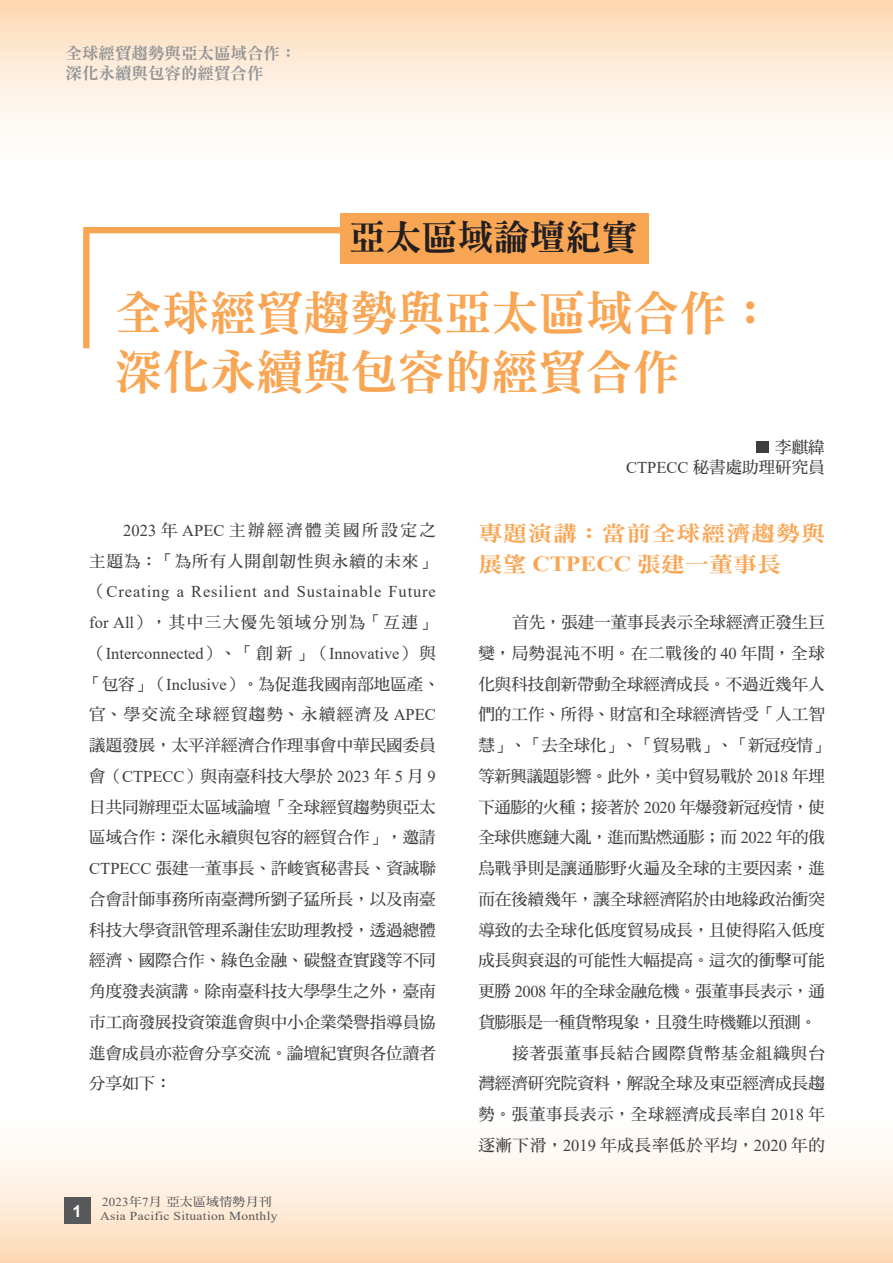
<style>
.page{position:relative;width:893px;height:1263px;background:#fff}
.page>*{position:absolute;margin:0;border:0;box-sizing:border-box;transform-origin:0 0}
.t1{font:48px/58.5px "DF Ming Std W9";color:#f9a654}
.t2{font:36px "DF Ming Std W9";color:#231f20}
.t3{font:21.6px/30.8px "DF Ming Std W9";letter-spacing:.035em;color:#f9a654;scale:1.11 1}
.t4{font:16.5px/30.8px "DF Ming Std W7";color:#3e3e3f}
.t5{font:16.5px "DF Ming Std W7";letter-spacing:-.02em;color:#3e3e3f}
.t6{font:16.5px "DF Ming Std W7";letter-spacing:.045em;color:#3e3e3f}
.t7{font:16.5px "DF Ming Std W7";letter-spacing:-.025em;color:#3e3e3f}
.t8{font:16.5px/30.8px "DF Ming Std W7";letter-spacing:.06em;color:#3e3e3f;text-align:right}
.t9{font:16.5px "Times New Roman";letter-spacing:.05em;color:#3e3e3f}
.t10{font:16.5px "Times New Roman";color:#3e3e3f}
.t11{font:16.5px/19.8px "DF Ming Std W9";color:#939598}
.t12{font:16.5px "DF Ming Std W7";letter-spacing:.09em;color:#3e3e3f}
.t13{font:16.5px "DF Ming Std W7";letter-spacing:.035em;color:#3e3e3f}
.t14{font:16.5px "DF Ming Std W7";letter-spacing:.055em;color:#3e3e3f}
.t15{font:700 16.5px "Arial";color:#fff}
.t16{font:12.15px "Times New Roman";letter-spacing:.025em;color:#57585a;scale:1.11 1}
.t17{font:12.15px "DF Ming Std W7";letter-spacing:.025em;color:#57585a;scale:1.06 1}
.s1{font-family:"Times New Roman"}
.s2{font-family:"DF Ming Std W7"}
.s3{font-family:"Times New Roman";font-weight:700}
</style>
<div class="page">
<div style="left:0;top:1119px;width:893px;height:144px;background:linear-gradient(to bottom,#feffff,#fddbb8)"></div>
<div style="left:0;top:0;width:893px;height:161px;background:linear-gradient(to bottom,#fddab6,#feffff)"></div>
<div style="left:64px;top:1197px;width:27px;height:26px;background:#57585a"></div>
<svg style="left:83px;top:227px;width:423px;height:121px"></svg>
<div style="left:340px;top:213px;width:308px;height:50px;background:#f9a654"></div>
<div style="left:756px;top:441px;width:13px;height:11px;background:#3e3e3f"></div>
<p class="t11" style="left:66px;top:43px;width:232px">全球經貿趨勢與亞太區域合作：深化永續與包容的經貿合作</p>
<h2 class="t2" style="left:349px;top:218px;width:290px">亞太區域論壇紀實</h2>
<h1 class="t1" style="left:115px;top:283px;width:660px">全球經貿趨勢與亞太區域合作：深化永續與包容的經貿合作</h1>
<p class="t4" style="left:775px;top:431px;width:51px">李麒緯</p>
<p class="t8" style="left:89px;top:514px;width:348px"><span class="s1">2023</span> 年 <span class="s1">APEC</span> 主辦經濟體美國所設定之<br>主題為：「為所有人開創韌性與永續的未來」</p>
<p class="t9" style="left:89px;top:580px;width:348px"><span class="s2">（</span>Creating a Resilient and Sustainable Future</p>
<p class="t12" style="left:89px;top:613px;width:348px"><span class="s1">for All</span>），其中三大優先領域分別為「互連」</p>
<p class="t10" style="left:89px;top:642px;width:348px"><span class="s2">（</span>Interconnected<span class="s2">）、「創新」（</span>Innovative<span class="s2">）與</span></p>
<p class="t4" style="left:85px;top:668px;width:356px">「包容」（<span class="s1">Inclusive</span>）。為促進我國南部地區產、官、學交流全球經貿趨勢、永續經濟及 <span class="s1">APEC</span>議題發展，太平洋經濟合作理事會中華民國委員會（<span class="s1">CTPECC</span>）與南臺科技大學於 <span class="s1">2023</span> 年 <span class="s1">5</span> 月 <span class="s1">9</span>日共同辦理亞太區域論壇「全球經貿趨勢與亞太區域合作：深化永續與包容的經貿合作」，邀請<br><span class="s1">CTPECC</span> 張建一董事長、許峻賓秘書長、資誠聯合會計師事務所南臺灣所劉子猛所長，以及南臺科技大學資訊管理系謝佳宏助理教授，透過總體經濟、國際合作、綠色金融、碳盤查實踐等不同角度發表演講。除南臺科技大學學生之外，臺南市工商發展投資策進會與中小企業榮譽指導員協進會成員亦蒞會分享交流。論壇紀實與各位讀者分享如下：</p>
<p class="t15" style="left:73px;top:1199px;width:11px">1</p>
<p class="t17" style="left:102px;top:1195px;width:162px"><span class="s1">2023</span>年<span class="s1">7</span>月亞太區域情勢月刊</p>
<p class="t16" style="left:100px;top:1207px;width:161px">Asia Pacific Situation Monthly</p>
<p class="t4" style="left:626px;top:451px;width:200px"><span class="s1">CTPECC</span> 秘書處助理研究員</p>
<h3 class="t3" style="left:478px;top:518px;width:314px">專題演講：當前全球經濟趨勢與展望 <span class="s3">CTPECC</span> 張建一董事長</h3>
<p class="t4" style="left:512px;top:606px;width:314px">首先，張建一董事長表示全球經濟正發生巨</p>
<p class="t6" style="left:478px;top:644px;width:348px">變，局勢混沌不明。在二戰後的 <span class="s1">40</span> 年間，全球</p>
<p class="t4" style="left:478px;top:668px;width:348px">化與科技創新帶動全球經濟成長。不過近幾年人</p>
<p class="t4" style="left:478px;top:699px;width:348px">們的工作、所得、財富和全球經濟皆受「人工智</p>
<p class="t7" style="left:478px;top:736px;width:352px">慧」、「去全球化」、「貿易戰」、「新冠疫情」</p>
<p class="t5" style="left:478px;top:767px;width:348px">等新興議題影響。此外，美中貿易戰於 <span class="s1">2018</span> 年埋</p>
<p class="t5" style="left:478px;top:798px;width:348px">下通膨的火種；接著於 <span class="s1">2020</span> 年爆發新冠疫情，使</p>
<p class="t5" style="left:478px;top:828px;width:348px">全球供應鏈大亂，進而點燃通膨；而 <span class="s1">2022</span> 年的俄</p>
<p class="t4" style="left:478px;top:852px;width:348px">烏戰爭則是讓通膨野火遍及全球的主要因素，進</p>
<p class="t4" style="left:478px;top:883px;width:348px">而在後續幾年，讓全球經濟陷於由地緣政治衝突</p>
<p class="t4" style="left:478px;top:914px;width:348px">導致的去全球化低度貿易成長，且使得陷入低度</p>
<p class="t4" style="left:478px;top:945px;width:348px">成長與衰退的可能性大幅提高。這次的衝擊可能</p>
<p class="t5" style="left:478px;top:982px;width:348px">更勝 <span class="s1">2008</span> 年的全球金融危機。張董事長表示，通</p>
<p class="t7" style="left:478px;top:1013px;width:340px">貨膨脹是一種貨幣現象，且發生時機難以預測。</p>
<p class="t14" style="left:512px;top:1044px;width:314px">接著張董事長結合國際貨幣基金組織與台</p>
<p class="t4" style="left:478px;top:1068px;width:348px">灣經濟研究院資料，解說全球及東亞經濟成長趨</p>
<p class="t13" style="left:478px;top:1105px;width:348px">勢。張董事長表示，全球經濟成長率自 <span class="s1">2018</span> 年</p>
<p class="t6" style="left:478px;top:1136px;width:348px">逐漸下滑，<span class="s1">2019</span> 年成長率低於平均，<span class="s1">2020</span> 年的</p>
</div>
